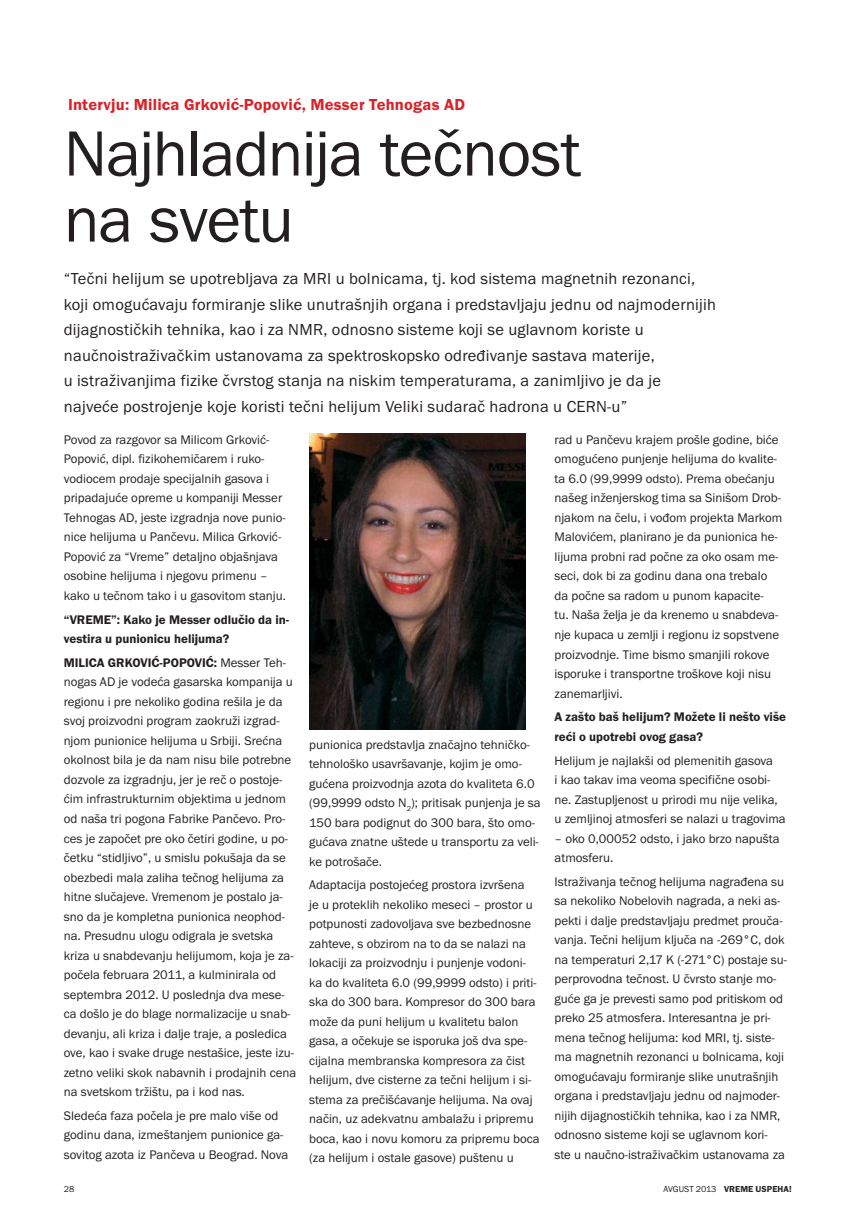
<style>
.page{position:relative;width:851px;height:1212px;background:#fff}
.page>*{position:absolute;margin:0;border:0;box-sizing:border-box;transform-origin:0 0}
.t1{font:66px/66px "Franklin Got Itc TOT Boo";letter-spacing:-.02em;color:#231f20}
.t2{font:16.5px/25.5px "Franklin Got Itc TOT Boo";letter-spacing:.015em;color:#231f20}
.t3{font:16.5px "Franklin Got Itc TOT Dem";letter-spacing:.01em;color:#da2128}
.t4{font:12.9px/19.5px "Franklin Got Itc TOT Boo";color:#231f20}
.t5{font:12.9px/19.5px "Franklin Got Itc TOT Dem";color:#231f20}
.t6{font:9px "Franklin Got Itc TOT Dem";letter-spacing:.01em;color:#231f20}
.t7{font:9px "Franklin Got Itc TOT Boo";color:#231f20}
.s1{font-family:"Franklin Got Itc TOT Dem"}
.s2{font-family:"Franklin Got Itc TOT Boo"}
</style>
<div class="page">
<img style="left:309px;top:434px;width:216px;height:295px">
<p class="t3" style="left:68px;top:99px;width:398px">Intervju: Milica Grković-Popović, Messer Tehnogas AD</p>
<p class="t1" style="left:64px;top:124px;width:519px">Najhladnija tečnost na svetu</p>
<p class="t2" style="left:64px;top:267px;width:653px">“Tečni helijum se upotrebljava za MRI u bolnicama, tj. kod sistema magnetnih rezonanci, koji omogućavaju formiranje slike unutrašnjih organa i predstavljaju jednu od najmodernijih dijagnostičkih tehnika, kao i za NMR, odnosno sisteme koji se uglavnom koriste u naučnoistraživačkim ustanovama za spektroskopsko određivanje sastava materije,<br>u istraživanjima fizike čvrstog stanja na niskim temperaturama, a zanimljivo je da je najveće postrojenje koje koristi tečni helijum Veliki sudarač hadrona u CERN-u”</p>
<p class="t4" style="left:64px;top:431px;width:223px">Povod za razgovor sa Milicom Grković-Popović, dipl. fizikohemičarem i ruko&shy;vodiocem prodaje specijalnih gasova i pripadajuće opreme u kompaniji Messer Tehnogas AD, jeste izgradnja nove punio&shy;nice helijuma u Pančevu. Milica Grković-Popović za “Vreme” detaljno objašnjava osobine helijuma i njegovu primenu – kako u tečnom tako i u gasovitom stanju.</p>
<p class="t5" style="left:64px;top:611px;width:227px">“VREME”: Kako je Messer odlučio da in&shy;vestira u punionicu helijuma?</p>
<p class="t4" style="left:64px;top:654px;width:234px"><span class="s1">MILICA GRKOVIĆ-POPOVIĆ:</span> Messer Teh&shy;nogas AD je vodeća gasarska kompanija u regionu i pre nekoliko godina rešila je da svoj proizvodni program zaokruži izgrad&shy;njom punionice helijuma u Srbiji. Srećna okolnost bila je da nam nisu bile potrebne dozvole za izgradnju, jer je reč o postoje&shy;ćim infrastrukturnim objektima u jednom od naša tri pogona Fabrike Pančevo. Pro&shy;ces je započet pre oko četiri godine, u po&shy;četku “stidljivo”, u smislu pokušaja da se obezbedi mala zaliha tečnog helijuma za hitne slučajeve. Vremenom je postalo ja&shy;sno da je kompletna punionica neophod&shy;na. Presudnu ulogu odigrala je svetska kriza u snabdevanju helijumom, koja je za&shy;počela februara 2011, a kulminirala od septembra 2012. U poslednja dva mese&shy;ca došlo je do blage normalizacije u snab&shy;devanju, ali kriza i dalje traje, a posledica ove, kao i svake druge nestašice, jeste izu&shy;zetno veliki skok nabavnih i prodajnih cena na svetskom tržištu, pa i kod nas.</p>
<p class="t4" style="left:64px;top:1106px;width:226px">Sledeća faza počela je pre malo više od godinu dana, izmeštanjem punionice ga&shy;sovitog azota iz Pančeva u Beograd. Nova</p>
<p class="t4" style="left:554px;top:431px;width:229px">rad u Pančevu krajem prošle godine, biće omogućeno punjenje helijuma do kvalite&shy;ta 6.0 (99,9999 odsto). Prema obećanju našeg inženjerskog tima sa Sinišom Drob&shy;njakom na čelu, i vođom projekta Markom Malovićem, planirano je da punionica he&shy;lijuma probni rad počne za oko osam me&shy;seci, dok bi za godinu dana ona trebalo da počne sa radom u punom kapacite-<br>tu. Naša želja je da krenemo u snabdeva&shy;nje kupaca u zemlji i regionu iz sopstvene proizvodnje. Time bismo smanjili rokove isporuke i transportne troškove koji nisu zanemarljivi.</p>
<p class="t5" style="left:554px;top:708px;width:233px">A zašto baš helijum? Možete li nešto više reći o upotrebi ovog gasa?</p>
<p class="t4" style="left:554px;top:751px;width:233px">Helijum je najlakši od plemenitih gasova<br>i kao takav ima veoma specifične osobi&shy;ne. Zastupljenost u prirodi mu nije velika, u zemljinoj atmosferi se nalazi u tragovima</p>
<p class="t4" style="left:554px;top:829px;width:226px">– oko 0,00052 odsto, i jako brzo napušta atmosferu.</p>
<p class="t4" style="left:554px;top:872px;width:234px">Istraživanja tečnog helijuma nagrađena su sa nekoliko Nobelovih nagrada, a neki as&shy;pekti i dalje predstavljaju predmet prouča&shy;vanja. Tečni helijum ključa na -269°C, dok na temperaturi 2,17 K (-271°C) postaje su&shy;perprovodna tečnost. U čvrsto stanje mo&shy;guće ga je prevesti samo pod pritiskom od preko 25 atmosfera. Interesantna je pri&shy;mena tečnog helijuma: kod MRI, tj. siste&shy;ma magnetnih rezonanci u bolnicama, koji omogućavaju formiranje slike unutrašnjih organa i predstavljaju jednu od najmoder&shy;nijih dijagnostičkih tehnika, kao i za NMR, odnosno sisteme koji se uglavnom kori&shy;ste u naučno-istraživačkim ustanovama za</p>
<p class="t4" style="left:309px;top:735px;width:233px">punionica predstavlja značajno tehničko&shy;tehnološko usavršavanje, kojim je omo&shy;gućena proizvodnja azota do kvaliteta 6.0 (99,9999 odsto N<sub>2</sub>); pritisak punjenja je sa 150 bara podignut do 300 bara, što omo&shy;gućava znatne uštede u transportu za veli&shy;ke potrošače.</p>
<p class="t4" style="left:309px;top:876px;width:232px">Adaptacija postojećeg prostora izvršena<br>je u proteklih nekoliko meseci – prostor u potpunosti zadovoljava sve bezbednosne zahteve, s obzirom na to da se nalazi na lokaciji za proizvodnju i punjenje vodoni&shy;ka do kvaliteta 6.0 (99,9999 odsto) i priti&shy;ska do 300 bara. Kompresor do 300 bara može da puni helijum u kvalitetu balon gasa, a očekuje se isporuka još dva spe&shy;cijalna membranska kompresora za čist helijum, dve cisterne za tečni helijum i si&shy;stema za prečišćavanje helijuma. Na ovaj način, uz adekvatnu ambalažu i pripremu boca, kao i novu komoru za pripremu boca (za helijum i ostale gasove) puštenu u</p>
<p class="t7" style="left:64px;top:1186px;width:12px">28</p>
<p class="t6" style="left:663px;top:1186px;width:130px"><span class="s2">AVGUST 2013</span> VREME USPEHA!</p>
</div>
